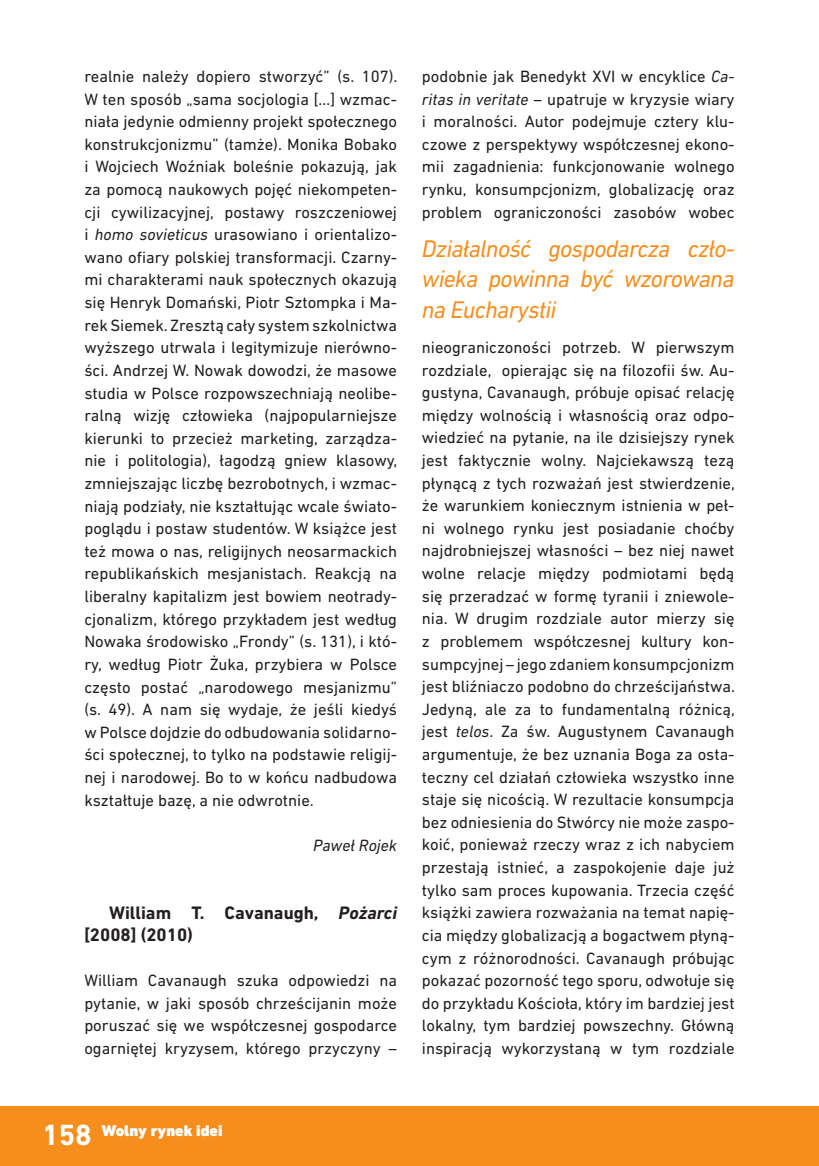
<style>
.page{position:relative;width:819px;height:1166px;background:#fff}
.page>*{position:absolute;margin:0;border:0;box-sizing:border-box;transform-origin:0 0}
.t1{font:700 29.75px "DIN Next LT Pro";color:#fff}
.t2{font:italic 24.5px/30.6px "DIN Next LT Pro";letter-spacing:-.03em;color:#f68e1e;text-align:justify}
.t3{font:700 18.38px/22.6px "DIN Next LT Pro";color:#231f20}
.t4{font:16.62px/22.6px "DIN Next LT Pro";color:#231f20;text-align:justify}
.t5{font:italic 16.62px "DIN Next LT Pro";color:#231f20}
.t6{font:900 15.75px "DIN Next LT Pro";color:#fff}
.s1{font-style:italic}
</style>
<div class="page">
<div style="left:0;top:1106px;width:819px;height:60px;background:#f68e1e"></div>
<p class="t4" style="left:84px;top:65px;width:314px">realnie należy dopiero stworzyć” (s. 107).<br>W ten sposób „sama socjologia […] wzmac&shy;niała jedynie odmienny projekt społecznego konstrukcjonizmu” (tamże). Monika Bobako i Wojciech Woźniak boleśnie pokazują, jak za pomocą naukowych pojęć niekompeten&shy;cji cywilizacyjnej, postawy roszczeniowej i <span class="s1">homo sovieticus</span> urasowiano i orientalizo&shy;wano ofiary polskiej transformacji. Czarny&shy;mi charakterami nauk społecznych okazują się Henryk Domański, Piotr Sztompka i Ma&shy;rek Siemek. Zresztą cały system szkolnictwa wyższego utrwala i legitymizuje nierówno&shy;ści. Andrzej W. Nowak dowodzi, że masowe studia w Polsce rozpowszechniają neolibe&shy;ralną wizję człowieka (najpopularniejsze kierunki to przecież marketing, zarządza&shy;nie i politologia), łagodzą gniew klasowy, zmniejszając liczbę bezrobotnych, i wzmac&shy;niają podziały, nie kształtując wcale świato&shy;poglądu i postaw studentów. W książce jest też mowa o nas, religijnych neosarmackich republikańskich mesjanistach. Reakcją na liberalny kapitalizm jest bowiem neotrady&shy;cjonalizm, którego przykładem jest według Nowaka środowisko „Frondy” (s. 131), i któ&shy;ry, według Piotr Żuka, przybiera w Polsce często postać „narodowego mesjanizmu” (s. 49). A nam się wydaje, że jeśli kiedyś w Polsce dojdzie do odbudowania solidarno&shy;ści społecznej, to tylko na podstawie religij&shy;nej i narodowej. Bo to w końcu nadbudowa kształtuje bazę, a nie odwrotnie.</p>
<p class="t5" style="left:313px;top:835px;width:86px">Paweł Rojek</p>
<p class="t3" style="left:84px;top:901px;width:314px;text-indent:25px">William T. Cavanaugh, <span class="s1">Pożarci </span>[2008] (2010)</p>
<p class="t4" style="left:84px;top:969px;width:314px">William Cavanaugh szuka odpowiedzi na pytanie, w jaki sposób chrześcijanin może poruszać się we współczesnej gospodarce ogarniętej kryzysem, którego przyczyny –</p>
<p class="t4" style="left:422px;top:65px;width:314px">podobnie jak Benedykt XVI w encyklice <span class="s1">Ca&shy;ritas in veritate</span> – upatruje w kryzysie wiary i moralności. Autor podejmuje cztery klu&shy;czowe z perspektywy współczesnej ekono&shy;mii zagadnienia: funkcjonowanie wolnego rynku, konsumpcjonizm, globalizację oraz problem ograniczoności zasobów wobec</p>
<h2 class="t2" style="left:422px;top:233px;width:314px">Działalność gospodarcza czło&shy;wieka powinna być wzorowana na Eucharystii</h2>
<p class="t4" style="left:422px;top:336px;width:314px">nieograniczoności potrzeb. W pierwszym rozdziale, opierając się na filozofii św. Au&shy;gustyna, Cavanaugh, próbuje opisać relację między wolnością i własnością oraz odpo&shy;wiedzieć na pytanie, na ile dzisiejszy rynek jest faktycznie wolny. Najciekawszą tezą płynącą z tych rozważań jest stwierdzenie, że warunkiem koniecznym istnienia w peł&shy;ni wolnego rynku jest posiadanie choćby najdrobniejszej własności – bez niej nawet wolne relacje między podmiotami będą się przeradzać w formę tyranii i zniewole&shy;nia. W drugim rozdziale autor mierzy się z problemem współczesnej kultury kon&shy;sumpcyjnej – jego zdaniem konsumpcjonizm jest bliźniaczo podobno do chrześcijaństwa.<br>Jedyną, ale za to fundamentalną różnicą, jest <span class="s1">telos</span>. Za św. Augustynem Cavanaugh argumentuje, że bez uznania Boga za osta&shy;teczny cel działań człowieka wszystko inne staje się nicością. W rezultacie konsumpcja bez odniesienia do Stwórcy nie może zaspo&shy;koić, ponieważ rzeczy wraz z ich nabyciem przestają istnieć, a zaspokojenie daje już tylko sam proces kupowania. Trzecia część książki zawiera rozważania na temat napię&shy;cia między globalizacją a bogactwem płyną&shy;cym z różnorodności. Cavanaugh próbując pokazać pozorność tego sporu, odwołuje się do przykładu Kościoła, który im bardziej jest lokalny, tym bardziej powszechny. Główną inspiracją wykorzystaną w tym rozdziale</p>
<h1 class="t1" style="left:42px;top:1118px;width:51px">158</h1>
<p class="t6" style="left:102px;top:1121px;width:122px">Wolny rynek idei</p>
</div>
